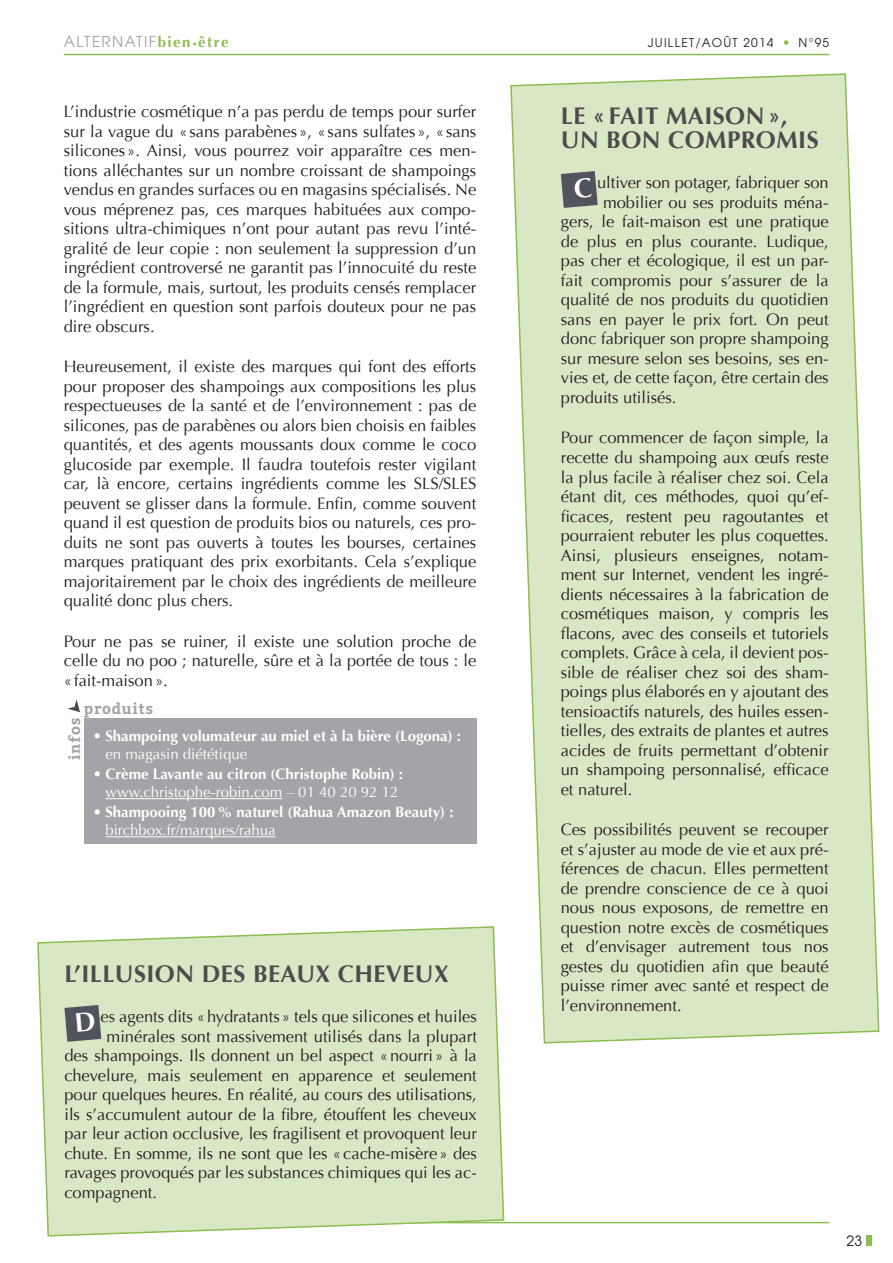
<style>
.page{position:relative;width:893px;height:1263px;background:#fff}
.page>*{position:absolute;margin:0;border:0;box-sizing:border-box;transform-origin:0 0}
.t1{font:700 24px/24px "Optima";letter-spacing:.02em;color:#4b4c4d}
.t2{font:16.5px/19.5px "Optima";color:#231f20;text-align:justify}
.t3{font:700 15px/18px "Optima";color:#fff}
.t4{font:15px "Avant Garde";letter-spacing:.1em;color:#a3a4a8}
.t5{font:700 15px "Bitter";letter-spacing:.05em;color:#a3a4a8}
.t6{font:14.25px "Avant Garde";color:#231f20}
.t7{font:12px "Avant Garde";letter-spacing:.1em;color:#231f20}
.s1{font-family:"Optima";font-weight:700;color:#8bbe4f}
.s2{font-family:"Optima";font-weight:700;font-size:8.7px;color:#8bbe4f}
.s3{font-weight:400}
</style>
<div class="page">
<div style="left:866px;top:1235px;width:6px;height:11px;background:#8bbe4f"></div>
<svg style="left:784px;top:40px;width:4px;height:5px"></svg>
<hr style="left:64px;top:1222px;width:765px;height:1px;background:#8bbe4f">
<hr style="left:64px;top:54px;width:765px;height:1px;background:#8bbe4f">
<svg style="left:67px;top:699px;width:13px;height:13px"></svg>
<div style="left:84px;top:719px;width:392px;height:125px;background:#a3a4a8"></div>
<hr style="left:105px;top:798px;width:177px;height:1px;background:#fff">
<hr style="left:105px;top:836px;width:171px;height:1px;background:#fff">
<svg style="left:510px;top:73px;width:370px;height:971px;background:#dce9c9"></svg>
<svg style="left:37px;top:926px;width:468px;height:311px;background:#dce9ca"></svg>
<svg style="left:561px;top:171px;width:37px;height:37px"></svg>
<svg style="left:64px;top:1005px;width:37px;height:37px"></svg>
<p class="t4" style="left:64px;top:32px;width:166px">ALTERNATIF<span class="s1">bien</span><span class="s2">•</span><span class="s1">être</span></p>
<p class="t7" style="left:648px;top:35px;width:127px">JUILLET/AOÛT 2014</p>
<p class="t7" style="left:799px;top:35px;width:32px">N°95</p>
<p class="t2" style="left:64px;top:102px;width:414px">L’industrie cosmétique n’a pas perdu de temps pour surfer sur la vague du « sans parabènes», « sans sulfates », «sans silicones ». Ainsi, vous pourrez voir apparaître ces men&shy;tions alléchantes sur un nombre croissant de shampoings vendus en grandes surfaces ou en magasins spécialisés. Ne vous méprenez pas, ces marques habituées aux compo&shy;sitions ultra-chimiques n’ont pour autant pas revu l’inté&shy;gralité de leur copie : non seulement la suppression d’un ingrédient controversé ne garantit pas l’innocuité du reste de la formule, mais, surtout, les produits censés remplacer l’ingrédient en question sont parfois douteux pour ne pas dire obscurs.</p>
<p class="t2" style="left:64px;top:357px;width:414px">Heureusement, il existe des marques qui font des efforts pour proposer des shampoings aux compositions les plus respectueuses de la santé et de l’environnement : pas de silicones, pas de parabènes ou alors bien choisis en faibles quantités, et des agents moussants doux comme le coco glucoside par exemple. Il faudra toutefois rester vigilant car, là encore, certains ingrédients comme les SLS/SLES peuvent se glisser dans la formule. Enfin, comme souvent quand il est question de produits bios ou naturels, ces pro&shy;duits ne sont pas ouverts à toutes les bourses, certaines marques pratiquant des prix exorbitants. Cela s’explique majoritairement par le choix des ingrédients de meilleure qualité donc plus chers.</p>
<p class="t2" style="left:64px;top:632px;width:414px">Pour ne pas se ruiner, il existe une solution proche de celle du no poo ; naturelle, sûre et à la portée de tous : le « fait-maison».</p>
<p class="t5" style="left:84px;top:700px;width:71px">produits</p>
<p class="t5" style="left:66px;top:760px;width:43px;rotate:-90deg">infos</p>
<p class="t3" style="left:105px;top:727px;width:357px;text-indent:-13px"><span class="s3">•</span> Shampoing volumateur au miel et à la bière (Logona) : <span class="s3">en magasin diététique</span></p>
<p class="t3" style="left:93px;top:765px;width:312px;text-align:center"><span class="s3">•</span> Crème Lavante au citron (Christophe Robin) : <span class="s3">www.christophe-robin.com – 01 40 20 92 12</span></p>
<p class="t3" style="left:105px;top:803px;width:350px;text-indent:-13px"><span class="s3">•</span> Shampooing 100% naturel (Rahua Amazon Beauty) : <span class="s3">birchbox.fr/marques/rahua</span></p>
<h1 class="t1" style="left:64px;top:962px;width:386px">L’illusion des beaux ch eveux</h1>
<p class="t2" style="left:101px;top:1007px;width:378px">es agents dits «hydratants » tels que silicones et huiles</p>
<p class="t2" style="left:107px;top:1027px;width:372px">minérales sont massivement utilisés dans la plupart</p>
<p class="t2" style="left:64px;top:1046px;width:414px">des shampoings. Ils donnent un bel aspect «nourri» à la</p>
<p class="t2" style="left:64px;top:1066px;width:414px">chevelure, mais seulement en apparence et seulement</p>
<p class="t2" style="left:64px;top:1085px;width:414px">pour quelques heures. En réalité, au cours des utilisations,</p>
<p class="t2" style="left:64px;top:1105px;width:414px">ils s’accumulent autour de la fibre, étouffent les cheveux</p>
<p class="t2" style="left:64px;top:1124px;width:414px">par leur action occlusive, les fragilisent et provoquent leur</p>
<p class="t2" style="left:64px;top:1144px;width:414px">chute. En somme, ils ne sont que les « cache-misère » des</p>
<p class="t2" style="left:64px;top:1163px;width:414px">ravages provoqués par les substances chimiques qui les ac-</p>
<p class="t2" style="left:64px;top:1183px;width:94px">compagnent.</p>
<h1 class="t1" style="left:561px;top:104px;width:259px">Le « fait maison »,<br>u n bon compromis</h1>
<p class="t2" style="left:597px;top:173px;width:233px">ultiver son potager, fabriquer son</p>
<p class="t2" style="left:603px;top:193px;width:227px">mobilier ou ses produits ména-</p>
<p class="t2" style="left:561px;top:212px;width:269px">gers, le fait-maison est une pratique</p>
<p class="t2" style="left:561px;top:232px;width:269px">de plus en plus courante. Ludique,</p>
<p class="t2" style="left:561px;top:251px;width:269px">pas cher et écologique, il est un par-</p>
<p class="t2" style="left:561px;top:271px;width:269px">fait compromis pour s’assurer de la</p>
<p class="t2" style="left:561px;top:290px;width:269px">qualité de nos produits du quotidien</p>
<p class="t2" style="left:561px;top:310px;width:269px">sans en payer le prix fort. On peut</p>
<p class="t2" style="left:561px;top:329px;width:269px">donc fabriquer son propre shampoing</p>
<p class="t2" style="left:561px;top:349px;width:269px">sur mesure selon ses besoins, ses en-</p>
<p class="t2" style="left:561px;top:368px;width:269px">vies et, de cette façon, être certain des</p>
<p class="t2" style="left:561px;top:388px;width:117px">produits utilisés.</p>
<p class="t2" style="left:561px;top:428px;width:269px">Pour commencer de façon simple, la recette du shampoing aux œufs reste la plus facile à réaliser chez soi. Cela étant dit, ces méthodes, quoi qu’ef&shy;ficaces, restent peu ragoutantes et pourraient rebuter les plus coquettes.<br>Ainsi, plusieurs enseignes, notam&shy;ment sur Internet, vendent les ingré&shy;dients nécessaires à la fabrication de cosmétiques maison, y compris les flacons, avec des conseils et tutoriels complets. Grâce à cela, il devient pos&shy;sible de réaliser chez soi des sham&shy;poings plus élaborés en y ajoutant des tensioactifs naturels, des huiles essen&shy;tielles, des extraits de plantes et autres acides de fruits permettant d’obtenir un shampoing personnalisé, efficace et naturel.</p>
<p class="t2" style="left:561px;top:820px;width:269px">Ces possibilités peuvent se recouper et s’ajuster au mode de vie et aux pré&shy;férences de chacun. Elles permettent de prendre conscience de ce à quoi nous nous exposons, de remettre en question notre excès de cosmétiques et d’envisager autrement tous nos gestes du quotidien afin que beauté puisse rimer avec santé et respect de l’environnement.</p>
<p class="t6" style="left:846px;top:1232px;width:17px">23</p>
</div>
